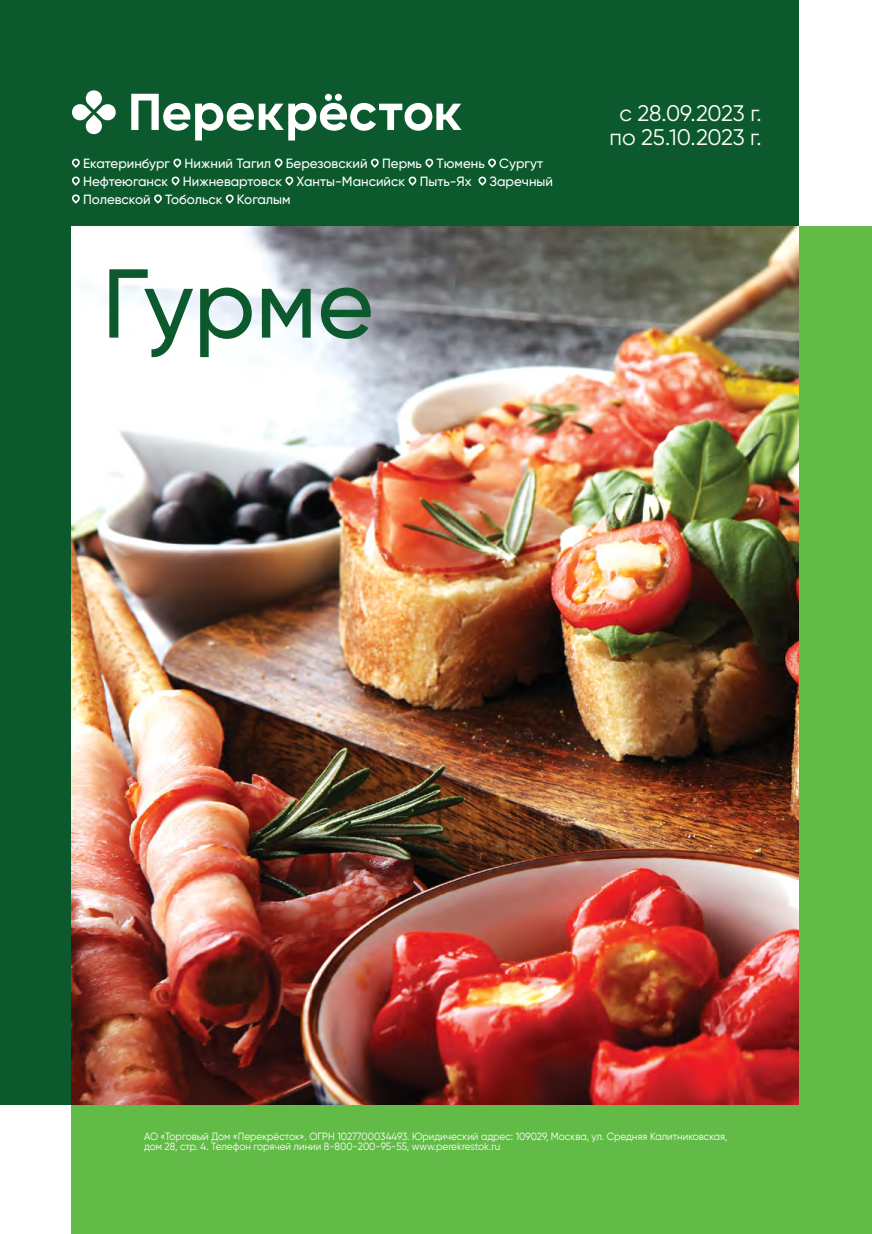
<style>
.page{position:relative;width:872px;height:1234px;background:#fff}
.page>*{position:absolute;margin:0;border:0;box-sizing:border-box;transform-origin:0 0}
.t1{font:500 97.5px "Gilroy";color:#0c592e}
.t2{font:22.5px/24px "Gilroy";letter-spacing:-.015em;color:#fff;text-align:center}
.t3{font:500 13.35px/17.9px "Gilroy";color:#fff}
.t4{font:10.5px/10.5px "Gilroy";color:#fff;scale:.95 1}
</style>
<div class="page">
<div style="left:0;top:0;width:798px;height:1104px;background:#0c592e"></div>
<div style="left:72px;top:227px;width:800px;height:1006px;background:#62bb46"></div>
<img style="left:72px;top:227px;width:726px;height:877px">
<svg style="left:72px;top:90px;width:44px;height:45px"></svg>
<svg style="left:131px;top:94px;width:330px;height:46px"></svg>
<svg style="left:72px;top:159px;width:8px;height:9px"></svg>
<svg style="left:173px;top:159px;width:8px;height:9px"></svg>
<svg style="left:275px;top:159px;width:7px;height:9px"></svg>
<svg style="left:371px;top:159px;width:8px;height:9px"></svg>
<svg style="left:425px;top:159px;width:8px;height:9px"></svg>
<svg style="left:488px;top:159px;width:8px;height:9px"></svg>
<svg style="left:72px;top:176px;width:8px;height:10px"></svg>
<svg style="left:172px;top:176px;width:7px;height:10px"></svg>
<svg style="left:285px;top:176px;width:8px;height:10px"></svg>
<svg style="left:408px;top:176px;width:8px;height:10px"></svg>
<svg style="left:478px;top:176px;width:8px;height:10px"></svg>
<svg style="left:72px;top:194px;width:8px;height:10px"></svg>
<svg style="left:154px;top:194px;width:8px;height:10px"></svg>
<svg style="left:226px;top:194px;width:8px;height:10px"></svg>
<p class="t3" style="left:83px;top:154px;width:461px">Екатеринбург Нижний Тагил Березовский Пермь Тюмень Сургут<br>Нефтеюганск Нижневартовск Ханты-Мансийск Пыть-Ях</p>
<p class="t3" style="left:489px;top:172px;width:65px">Заречный</p>
<p class="t3" style="left:83px;top:190px;width:209px">Полевской Тобольск Когалым</p>
<h1 class="t1" style="left:102px;top:243px;width:273px">Гурме</h1>
<h2 class="t2" style="left:609px;top:101px;width:154px">с 28.09.2023 г. по 25.10.2023 г.</h2>
<p class="t4" style="left:144px;top:1130px;width:615px">АО «Торговый Дом «Перекрёсток». ОГРН 1027700034493. Юридический адрес: 109029, Москва, ул. Средняя Калитниковская, дом 28, стр. 4. Телефон горячей линии 8-800-200-95-55, www.perekrestok.ru</p>
</div>
